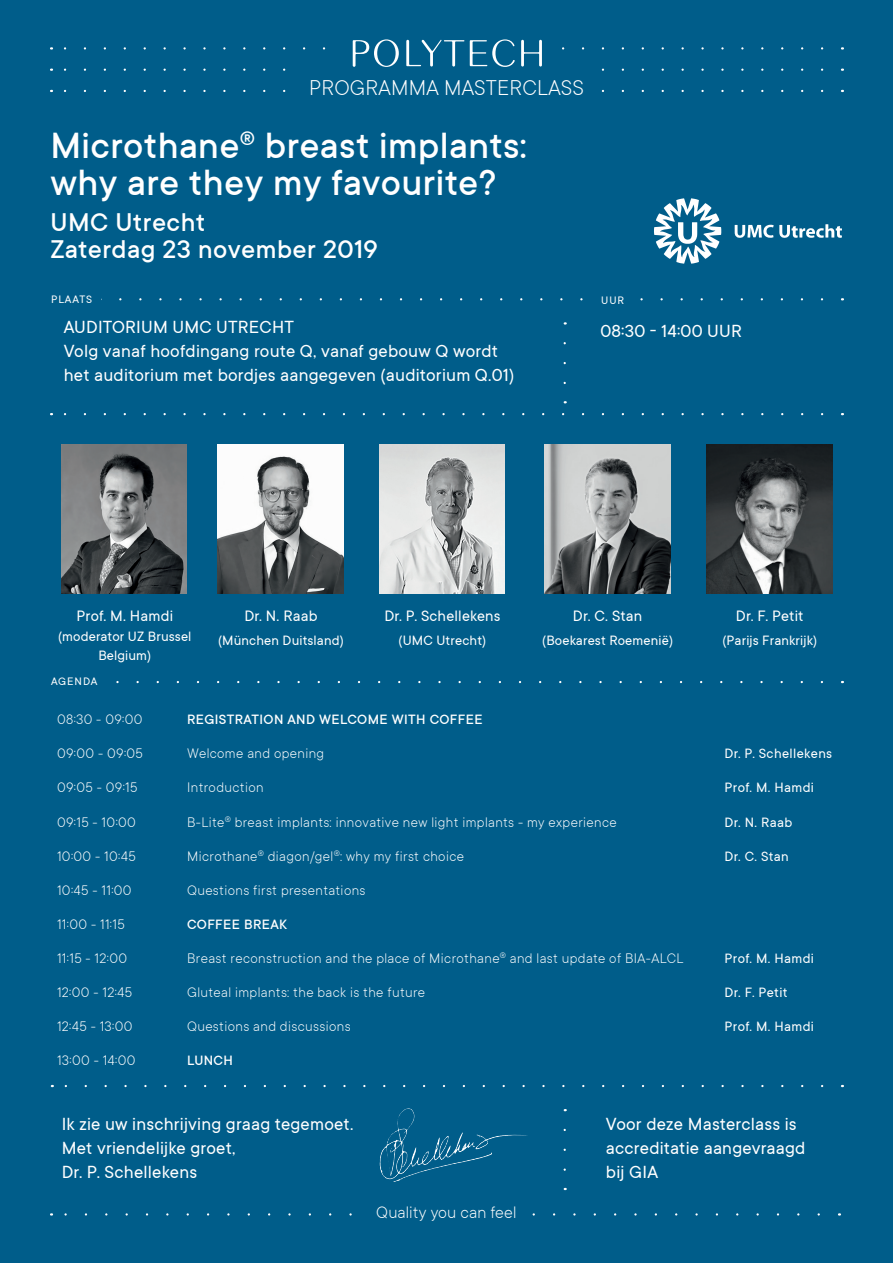
<style>
.page{position:relative;width:893px;height:1263px;background:#005d8a}
.page>*{position:absolute;margin:0;border:0;box-sizing:border-box;transform-origin:0 0}
.t1{font:500 40.5px "TT Commons";letter-spacing:.01em;color:#fff}
.t2{font:500 28.5px "TT Commons";letter-spacing:.015em;color:#fff}
.t3{font:300 23.25px "TT Commons";letter-spacing:.01em;color:#fff}
.t4{font:19.5px/24px "TT Commons";letter-spacing:.01em;color:#fff}
.t5{font:300 18px "TT Commons";letter-spacing:.005em;color:#fff}
.t6{font:16.8px "TT Commons";letter-spacing:.01em;color:#fff}
.t7{font:300 15px "TT Commons";letter-spacing:.025em;color:#fff}
.t8{font:15px/19.5px "TT Commons";letter-spacing:.01em;color:#fff;text-align:center}
.t9{font:500 15px "TT Commons";letter-spacing:.025em;color:#fff}
.t10{font:12px "TT Commons";letter-spacing:.075em;color:#fff}
</style>
<div class="page">
<svg style="left:64px;top:90px;width:758px;height:2px"></svg>
<div style="left:301px;top:65px;width:291px;height:45px;background:#005d8a"></div>
<svg style="left:63px;top:39px;width:759px;height:32px"></svg>
<svg style="left:64px;top:1213px;width:755px;height:2px"></svg>
<div style="left:366px;top:1202px;width:161px;height:18px;background:#005d8a"></div>
<svg style="left:101px;top:298px;width:721px;height:2px"></svg>
<svg style="left:116px;top:681px;width:706px;height:2px"></svg>
<svg style="left:63px;top:413px;width:759px;height:2px"></svg>
<div style="left:597px;top:296px;width:38px;height:17px;background:#005d8a"></div>
<svg style="left:564px;top:343px;width:2px;height:41px"></svg>
<svg style="left:64px;top:1085px;width:758px;height:2px"></svg>
<svg style="left:564px;top:1130px;width:2px;height:41px"></svg>
<img style="left:379px;top:445px;width:126px;height:148px">
<img style="left:62px;top:445px;width:125px;height:148px">
<img style="left:218px;top:445px;width:125px;height:148px">
<img style="left:545px;top:445px;width:125px;height:148px">
<img style="left:707px;top:445px;width:125px;height:148px">
<svg style="left:735px;top:224px;width:107px;height:14px"></svg>
<svg style="left:654px;top:198px;width:67px;height:66px"></svg>
<img style="left:382px;top:1108px;width:33px;height:43px">
<p class="t3" style="left:309px;top:76px;width:276px">PROGRAMMA MASTERCLASS</p>
<p class="t1" style="left:50px;top:123px;width:478px">Microthane<sup>®</sup> breast implants:</p>
<p class="t1" style="left:50px;top:160px;width:447px">why are they my favourite?</p>
<p class="t2" style="left:50px;top:207px;width:156px">UMC Utrecht</p>
<p class="t2" style="left:50px;top:234px;width:329px">Zaterdag 23 november 2019</p>
<p class="t10" style="left:51px;top:292px;width:43px">PLAATS</p>
<p class="t4" style="left:64px;top:315px;width:232px">AUDITORIUM UMC UTRECHT</p>
<p class="t4" style="left:64px;top:339px;width:452px">Volg vanaf hoofdingang route Q, vanaf gebouw Q wordt het auditorium met bordjes aangegeven (auditorium Q.01)</p>
<p class="t10" style="left:601px;top:294px;width:24px">UUR</p>
<p class="t4" style="left:600px;top:320px;width:143px">08:30 - 14:00 UUR</p>
<p class="t6" style="left:77px;top:607px;width:98px">Prof. M. Hamdi</p>
<p class="t8" style="left:58px;top:626px;width:135px">(moderator UZ Brussel<br>Belgium)</p>
<p class="t10" style="left:51px;top:675px;width:48px">AGENDA</p>
<p class="t6" style="left:244px;top:607px;width:75px">Dr. N. Raab</p>
<p class="t8" style="left:218px;top:631px;width:127px">(München Duitsland)</p>
<p class="t6" style="left:384px;top:607px;width:118px">Dr. P. Schellekens</p>
<p class="t8" style="left:399px;top:631px;width:89px">(UMC Utrecht)</p>
<p class="t6" style="left:573px;top:607px;width:71px">Dr. C. Stan</p>
<p class="t8" style="left:542px;top:631px;width:132px">(Boekarest Roemenië)</p>
<p class="t6" style="left:736px;top:607px;width:69px">Dr. F. Petit</p>
<p class="t8" style="left:722px;top:631px;width:96px">(Parijs Frankrijk)</p>
<p class="t7" style="left:57px;top:712px;width:87px">08:30 - 09:00</p>
<p class="t9" style="left:187px;top:712px;width:297px">REGISTRATION AND WELCOME WITH COFFEE</p>
<p class="t7" style="left:57px;top:746px;width:87px">09:00 - 09:05</p>
<p class="t7" style="left:187px;top:746px;width:139px">Welcome and opening</p>
<p class="t8" style="left:724px;top:744px;width:109px">Dr. P. Schellekens</p>
<p class="t7" style="left:57px;top:780px;width:82px">09:05 - 09:15</p>
<p class="t7" style="left:187px;top:780px;width:78px">Introduction</p>
<p class="t8" style="left:724px;top:778px;width:91px">Prof. M. Hamdi</p>
<p class="t7" style="left:57px;top:814px;width:80px">09:15 - 10:00</p>
<p class="t7" style="left:187px;top:814px;width:431px">B-Lite<sup>®</sup> breast implants: innovative new light implants - my experience</p>
<p class="t8" style="left:724px;top:812px;width:69px">Dr. N. Raab</p>
<p class="t7" style="left:57px;top:848px;width:80px">10:00 - 10:45</p>
<p class="t7" style="left:187px;top:848px;width:278px">Microthane<sup>®</sup> diagon/gel<sup>®</sup>: why my first choice</p>
<p class="t8" style="left:724px;top:846px;width:66px">Dr. C. Stan</p>
<p class="t7" style="left:57px;top:882px;width:76px">10:45 - 11:00</p>
<p class="t7" style="left:187px;top:882px;width:180px">Questions first presentations</p>
<p class="t7" style="left:57px;top:916px;width:69px">11:00 - 11:15</p>
<p class="t9" style="left:187px;top:916px;width:101px">COFFEE BREAK</p>
<p class="t7" style="left:57px;top:950px;width:72px">11:15 - 12:00</p>
<p class="t7" style="left:187px;top:950px;width:498px">Breast reconstruction and the place of Microthane<sup>®</sup> and last update of BIA-ALCL</p>
<p class="t8" style="left:724px;top:948px;width:91px">Prof. M. Hamdi</p>
<p class="t7" style="left:57px;top:984px;width:77px">12:00 - 12:45</p>
<p class="t7" style="left:187px;top:984px;width:240px">Gluteal implants: the back is the future</p>
<p class="t8" style="left:724px;top:982px;width:65px">Dr. F. Petit</p>
<p class="t7" style="left:57px;top:1018px;width:77px">12:45 - 13:00</p>
<p class="t7" style="left:187px;top:1018px;width:165px">Questions and discussions</p>
<p class="t8" style="left:724px;top:1016px;width:91px">Prof. M. Hamdi</p>
<p class="t7" style="left:57px;top:1052px;width:80px">13:00 - 14:00</p>
<p class="t9" style="left:187px;top:1052px;width:47px">LUNCH</p>
<p class="t4" style="left:62px;top:1112px;width:293px">Ik zie uw inschrijving graag tegemoet.<br>Met vriendelijke groet,</p>
<p class="t4" style="left:62px;top:1160px;width:137px">Dr. P. Schellekens</p>
<p class="t5" style="left:376px;top:1202px;width:142px">Quality you can feel</p>
<p class="t4" style="left:606px;top:1112px;width:201px">Voor deze Masterclass is accreditatie aangevraagd bij GIA</p>
</div>
